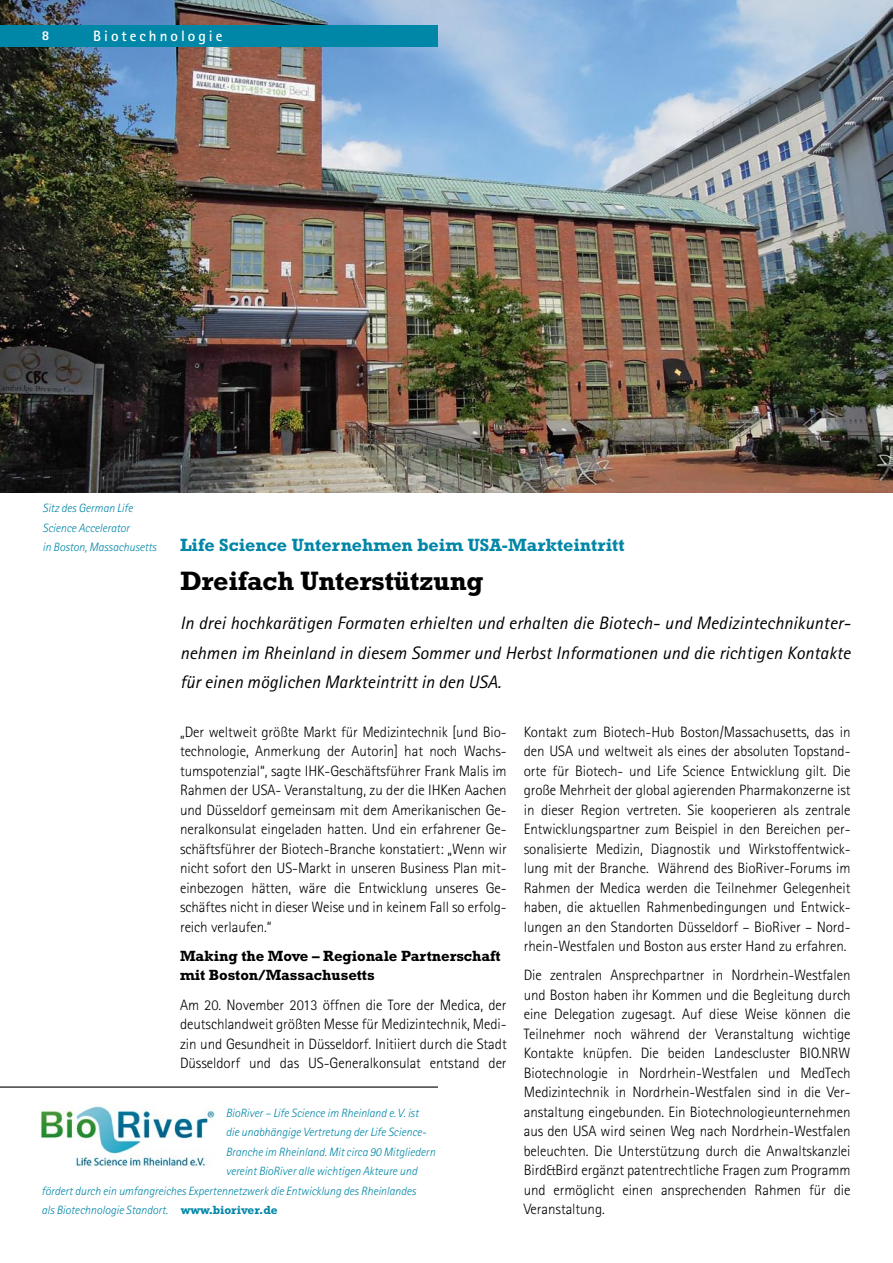
<style>
.page{position:relative;width:893px;height:1263px;background:#fff}
.page>*{position:absolute;margin:0;border:0;box-sizing:border-box;transform-origin:0 0}
.t1{font:700 27px "Rockwell";letter-spacing:-.01em;color:#000}
.t2{font:italic 18px/29.2px "Rotis Sans Serif";letter-spacing:.005em;color:#000;text-align:justify}
.t3{font:700 18px "Rockwell";color:#0086a7}
.t4{font:300 15px/19.5px "Rotis Sans Serif";letter-spacing:-.005em;color:#000;text-align:justify}
.t5{font:700 15px/19.5px "Rockwell";letter-spacing:-.005em;color:#000}
.t6{font:700 15px "Rotis Sans Serif";letter-spacing:.2em;color:#fff}
.t7{font:800 13.5px "Rotis Sans Serif";color:#fff}
.t8{font:italic 300 12px/19.5px "Rotis Sans Serif";letter-spacing:-.005em;color:#0086a7}
.s1{font-family:"Rockwell";font-weight:700;font-style:normal}
</style>
<div class="page">
<img style="left:0;top:0;width:893px;height:493px">
<div style="left:0;top:26px;width:438px;height:21px;background:#0086a7"></div>
<hr style="left:0;top:1086px;width:438px;height:1px;background:#000">
<img style="left:40px;top:1106px;width:174px;height:63px">
<p class="t7" style="left:42px;top:27px;width:9px">8</p>
<p class="t6" style="left:93px;top:27px;width:131px">Biotechnologie</p>
<p class="t8" style="left:43px;top:499px;width:115px">Sitz des German Life<br>Science Accelerator<br>in Boston, Massachusetts</p>
<p class="t3" style="left:180px;top:535px;width:446px">Life Science Unternehmen beim USA-Markteintritt</p>
<h1 class="t1" style="left:180px;top:565px;width:305px">Dreifach Unterstützung</h1>
<p class="t2" style="left:180px;top:609px;width:672px">In drei hochkarätigen Formaten erhielten und erhalten die Biotech- und Medizintechnikunter&shy;nehmen im Rheinland in diesem Sommer und Herbst Informationen und die richtigen Kontakte für einen möglichen Markteintritt in den USA.</p>
<p class="t4" style="left:180px;top:722px;width:328px">„Der weltweit größte Markt für Medizintechnik [und Bio&shy;technologie, Anmerkung der Autorin] hat noch Wachs&shy;tumspotenzial“, sagte IHK-Geschäftsführer Frank Malis im Rahmen der USA- Veranstaltung, zu der die IHKen Aachen und Düsseldorf gemeinsam mit dem Amerikanischen Ge&shy;neralkonsulat eingeladen hatten. Und ein erfahrener Ge&shy;schäftsführer der Biotech-Branche konstatiert: „Wenn wir nicht sofort den US-Markt in unseren Business Plan mit&shy;einbezogen hätten, wäre die Entwicklung unseres Ge&shy;schäftes nicht in dieser Weise und in keinem Fall so erfolg&shy;reich verlaufen.“</p>
<p class="t5" style="left:180px;top:946px;width:322px">Making the Move – Regionale Partnerschaft mit Boston/Massachusetts</p>
<p class="t4" style="left:180px;top:995px;width:328px">Am 20. November 2013 öffnen die Tore der Medica, der deutschlandweit größten Messe für Medizintechnik, Medi&shy;zin und Gesundheit in Düsseldorf. Initiiert durch die Stadt Düsseldorf und das US-Generalkonsulat entstand der</p>
<p class="t8" style="left:226px;top:1103px;width:194px">BioRiver – Life Science im Rheinland e.V. ist</p>
<p class="t8" style="left:226px;top:1123px;width:202px">die unabhängige Vertretung der Life Science-</p>
<p class="t8" style="left:226px;top:1142px;width:211px">Branche im Rheinland. Mit circa 90 Mitgliedern</p>
<p class="t8" style="left:226px;top:1162px;width:193px">vereint BioRiver alle wichtigen Akteure und</p>
<p class="t8" style="left:42px;top:1181px;width:376px">fördert durch ein umfangreiches Expertennetzwerk die Entwicklung des Rheinlandes</p>
<p class="t8" style="left:42px;top:1201px;width:238px">als Biotechnologie Standort. <span class="s1">www.bioriver.de</span></p>
<p class="t4" style="left:524px;top:722px;width:328px">Kontakt zum Biotech-Hub Boston/Massachusetts, das in den USA und weltweit als eines der absoluten Topstand&shy;orte für Biotech- und Life Science Entwicklung gilt. Die große Mehrheit der global agierenden Pharmakonzerne ist in dieser Region vertreten. Sie kooperieren als zentrale Entwicklungspartner zum Beispiel in den Bereichen per&shy;sonalisierte Medizin, Diagnostik und Wirkstoffentwick&shy;lung mit der Branche. Während des BioRiver-Forums im Rahmen der Medica werden die Teilnehmer Gelegenheit haben, die aktuellen Rahmenbedingungen und Entwick&shy;lungen an den Standorten Düsseldorf – BioRiver – Nord&shy;rhein-Westfalen und Boston aus erster Hand zu erfahren.</p>
<p class="t4" style="left:524px;top:965px;width:328px">Die zentralen Ansprechpartner in Nordrhein-Westfalen und Boston haben ihr Kommen und die Begleitung durch eine Delegation zugesagt. Auf diese Weise können die Teilnehmer noch während der Veranstaltung wichtige Kontakte knüpfen. Die beiden Landescluster BIO.NRW Biotechnologie in Nordrhein-Westfalen und MedTech Medizintechnik in Nordrhein-Westfalen sind in die Ver&shy;anstaltung eingebunden. Ein Biotechnologieunternehmen aus den USA wird seinen Weg nach Nordrhein-Westfalen beleuchten. Die Unterstützung durch die Anwaltskanzlei Bird&amp;Bird ergänzt patentrechtliche Fragen zum Programm und ermöglicht einen ansprechenden Rahmen für die Veranstaltung.</p>
</div>
